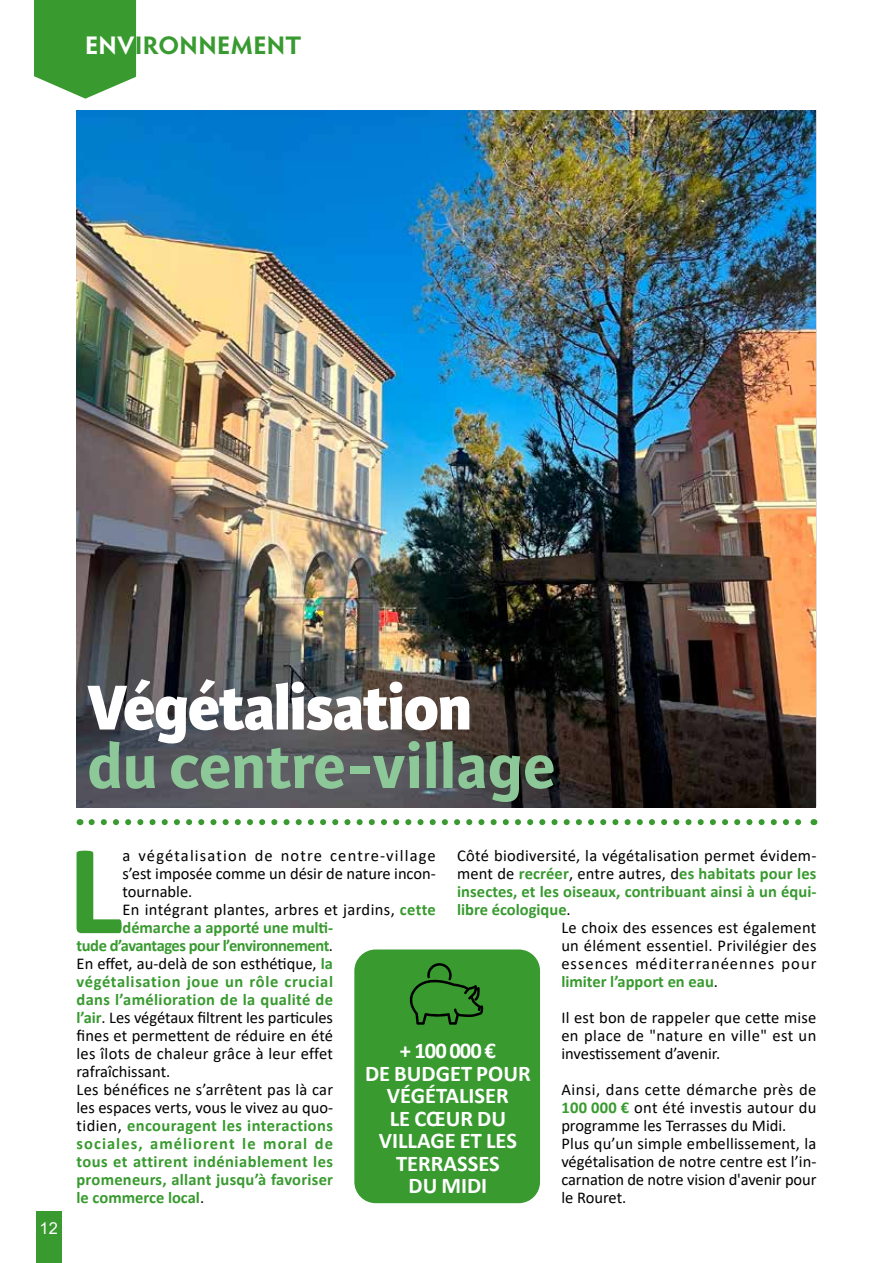
<style>
.page{position:relative;width:893px;height:1263px;background:#fff}
.page>*{position:absolute;margin:0;border:0;box-sizing:border-box;transform-origin:0 0}
.t1{font:700 129.9px "Calibri";color:#389a2f}
.t2{font:700 67.5px "Karmina Sans";color:#8dc899}
.t3{font:800 67.5px "Karmina Sans";letter-spacing:-.02em;color:#fff}
.t4{font:700 25.5px "Hypatia Sans Pro";letter-spacing:.015em;color:#389a2f}
.t5{font:700 22.5px/22.5px "Calibri";color:#fff;text-align:center}
.t6{font:16.5px/18px "Calibri";letter-spacing:.01em;color:#000;text-align:justify}
.t7{font:700 16.5px "Calibri";letter-spacing:.01em;color:#389a2f}
.t8{font:16.5px "Calibri";letter-spacing:.07em;color:#000}
.t9{font:700 16.5px "Calibri";letter-spacing:-.025em;color:#389a2f}
.t10{font:700 16.5px "Calibri";letter-spacing:.04em;color:#389a2f}
.t11{font:700 16.5px "Calibri";letter-spacing:.065em;color:#389a2f}
.t12{font:16.5px "Calibri";letter-spacing:.06em;color:#000}
.t13{font:16.5px "Arial";color:#fff}
.s1{color:#fff}
.s2{font-weight:400;color:#000}
.s3{font-weight:700;color:#389a2f}
</style>
<div class="page">
<svg style="left:34px;top:0;width:102px;height:99px;background:#4ea547"></svg>
<div style="left:36px;top:1212px;width:26px;height:51px;background:#389a2f"></div>
<svg style="left:92px;top:819px;width:710px;height:6px"></svg>
<img style="left:77px;top:111px;width:739px;height:696px">
<div style="left:354px;top:949px;width:186px;height:254px;background:#389a2f;border-radius:21px"></div>
<svg style="left:409px;top:963px;width:74px;height:62px"></svg>
<h3 class="t4" style="left:85px;top:27px;width:218px"><span class="s1">ENV</span>IRONNEMENT</h3>
<p class="t13" style="left:40px;top:1216px;width:20px">12</p>
<h2 class="t3" style="left:87px;top:668px;width:386px">Végétalisation</h2>
<h2 class="t2" style="left:87px;top:727px;width:470px">du centre-village</h2>
<h1 class="t1" style="left:68px;top:798px;width:56px">L</h1>
<p class="t8" style="left:123px;top:844px;width:315px">a végétalisation de notre centre-village</p>
<p class="t6" style="left:457px;top:846px;width:361px">Côté biodiversité, la végétalisation permet évidem-</p>
<p class="t7" style="left:457px;top:862px;width:361px"><span class="s2">ment de</span> recréer<span class="s2">, entre autres, d</span>es habitats pour les</p>
<p class="t7" style="left:457px;top:880px;width:361px">insectes, et les oiseaux, contribuant ainsi à un équi-</p>
<p class="t7" style="left:457px;top:898px;width:115px">libre écologique<span class="s2">.</span></p>
<p class="t6" style="left:561px;top:918px;width:257px">Le choix des essences est également</p>
<p class="t6" style="left:561px;top:936px;width:257px">un élément essentiel. Privilégier des</p>
<p class="t12" style="left:561px;top:952px;width:257px">essences méditerranéennes pour</p>
<p class="t7" style="left:561px;top:970px;width:158px">limiter l’apport en eau<span class="s2">.</span></p>
<p class="t6" style="left:561px;top:1008px;width:257px">Il est bon de rappeler que cette mise en place de "nature en ville" est un investissement d’avenir.</p>
<p class="t6" style="left:561px;top:1080px;width:257px;text-align:left">Ainsi, dans cette démarche près de <span class="s3">100 000 €</span> ont été investis autour du programme les Terrasses du Midi.<br>Plus qu’un simple embellissement, la végétalisation de notre centre est l’in&shy;carnation de notre vision d'avenir pour le Rouret.</p>
<p class="t6" style="left:123px;top:864px;width:315px">s’est imposée comme un désir de nature incon-</p>
<p class="t6" style="left:123px;top:882px;width:71px">tournable.</p>
<p class="t6" style="left:123px;top:900px;width:315px">En intégrant plantes, arbres et jardins, <span class="s3">cette</span></p>
<p class="t7" style="left:123px;top:916px;width:212px">démarche a apporté une multi-</p>
<p class="t9" style="left:77px;top:934px;width:258px">tude d’avantages pour l’environnement<span class="s2">.</span></p>
<p class="t6" style="left:77px;top:954px;width:258px">En effet, au-delà de son esthétique, <span class="s3">la</span></p>
<p class="t10" style="left:77px;top:970px;width:258px">végétalisation joue un rôle crucial</p>
<p class="t7" style="left:77px;top:988px;width:258px">dans l’amélioration de la qualité de</p>
<p class="t6" style="left:77px;top:1008px;width:258px"><span class="s3">l’air</span>. Les végétaux filtrent les particules</p>
<p class="t6" style="left:77px;top:1026px;width:258px">fines et permettent de réduire en été</p>
<p class="t6" style="left:77px;top:1044px;width:258px">les îlots de chaleur grâce à leur effet</p>
<p class="t6" style="left:77px;top:1062px;width:95px">rafraîchissant.</p>
<p class="t6" style="left:77px;top:1080px;width:258px">Les bénéfices ne s’arrêtent pas là car</p>
<p class="t6" style="left:77px;top:1098px;width:258px">les espaces verts, vous le vivez au quo-</p>
<p class="t7" style="left:77px;top:1114px;width:258px"><span class="s2">tidien,</span> encouragent les interactions</p>
<p class="t11" style="left:77px;top:1132px;width:258px">sociales, améliorent le moral de</p>
<p class="t7" style="left:77px;top:1150px;width:258px">tous et attirent indéniablement les</p>
<p class="t7" style="left:77px;top:1168px;width:258px">promeneurs, allant jusqu’à favoriser</p>
<p class="t7" style="left:77px;top:1186px;width:129px">le commerce local<span class="s2">.</span></p>
<h3 class="t5" style="left:365px;top:1039px;width:167px">+ 100 000 €<br>DE BUDGET POUR<br>VÉGÉTALISER<br>LE CŒUR DU<br>VILLAGE ET LES<br>TERRASSES<br>DU MIDI</h3>
</div>
